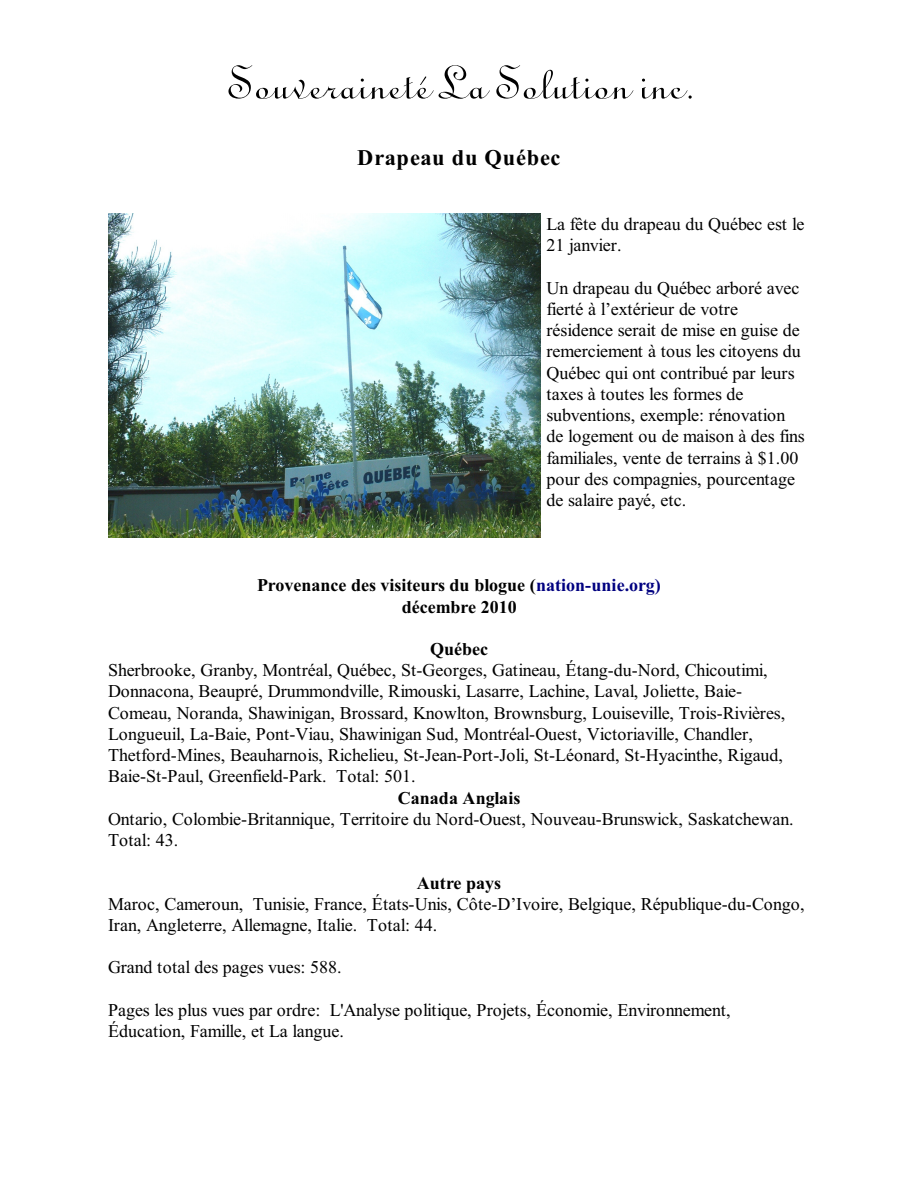
<style>
.page{position:relative;width:918px;height:1188px;background:#fff}
.page>*{position:absolute;margin:0;border:0;box-sizing:border-box;transform-origin:0 0}
.t1{font:52.5px "Typo Upright BT";letter-spacing:.005em;color:#000}
.t2{font:700 22.35px "Times New Roman";letter-spacing:.03em;color:#000}
.t3{font:18px/21.3px "Times New Roman";color:#000}
.t4{font:700 18px/21.3px "Times New Roman";color:#000;text-align:center}
.s1{color:#000080}
</style>
<div class="page">
<img style="left:108px;top:213px;width:432px;height:324px">
<h1 class="t1" style="left:226px;top:59px;width:467px">Souveraineté La Solution inc.</h1>
<p class="t2" style="left:357px;top:150px;width:205px">Drapeau du Québec</p>
<p class="t3" style="left:546px;top:215px;width:259px">La fête du drapeau du Québec est le<br>21 janvier.</p>
<p class="t3" style="left:546px;top:279px;width:260px">Un drapeau du Québec arboré avec fierté à l’extérieur de votre résidence serait de mise en guise de remerciement à tous les citoyens du<br>Québec qui ont contribué par leurs taxes à toutes les formes de subventions, exemple: rénovation de logement ou de maison à des fins familiales, vente de terrains à $1.00 pour des compagnies, pourcentage de salaire payé, etc.</p>
<p class="t4" style="left:257px;top:577px;width:405px">Provenance des visiteurs du blogue (<span class="s1">nation-unie.org) </span>décembre 2010</p>
<p class="t4" style="left:430px;top:640px;width:59px">Québec</p>
<p class="t3" style="left:108px;top:661px;width:679px">Sherbrooke, Granby, Montréal, Québec, St-Georges, Gatineau, Étang-du-Nord, Chicoutimi, Donnacona, Beaupré, Drummondville, Rimouski, Lasarre, Lachine, Laval, Joliette, Baie-Comeau, Noranda, Shawinigan, Brossard, Knowlton, Brownsburg, Louiseville, Trois-Rivières, Longueuil, La-Baie, Pont-Viau, Shawinigan Sud, Montréal-Ouest, Victoriaville, Chandler, Thetford-Mines, Beauharnois, Richelieu, St-Jean-Port-Joli, St-Léonard, St-Hyacinthe, Rigaud, Baie-St-Paul, Greenfield-Park. Total: 501.</p>
<p class="t4" style="left:398px;top:789px;width:124px">Canada Anglais</p>
<p class="t3" style="left:108px;top:810px;width:687px">Ontario, Colombie-Britannique, Territoire du Nord-Ouest, Nouveau-Brunswick, Saskatchewan.<br>Total: 43.</p>
<p class="t4" style="left:417px;top:874px;width:86px">Autre pays</p>
<p class="t3" style="left:108px;top:895px;width:698px">Maroc, Cameroun, Tunisie, France, États-Unis, Côte-D’Ivoire, Belgique, République-du-Congo,<br>Iran, Angleterre, Allemagne, Italie. Total: 44.</p>
<p class="t3" style="left:108px;top:958px;width:235px">Grand total des pages vues: 588.</p>
<p class="t3" style="left:108px;top:1001px;width:624px">Pages les plus vues par ordre: L'Analyse politique, Projets, Économie, Environnement,<br>Éducation, Famille, et La langue.</p>
</div>
